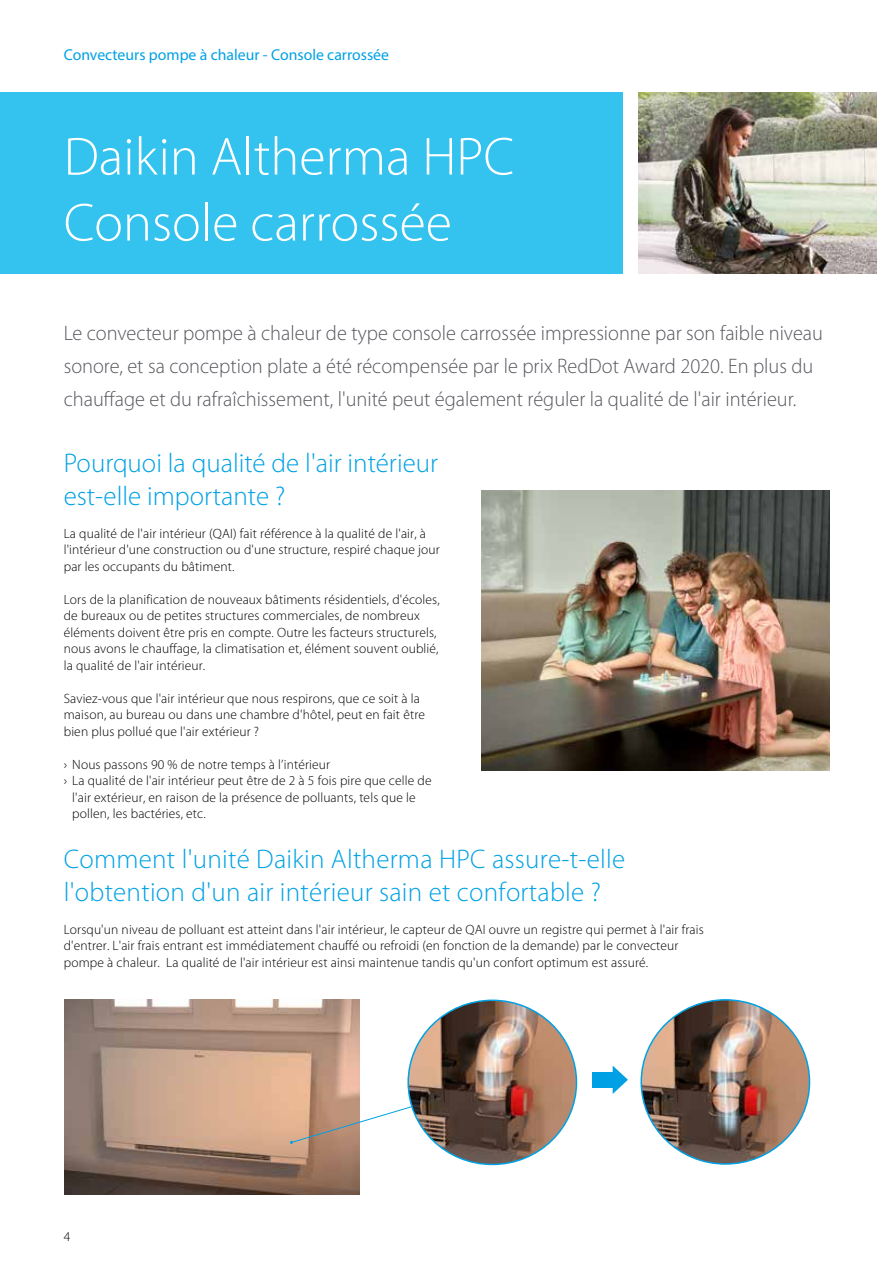
<style>
.page{position:relative;width:893px;height:1263px;background:#fff}
.page>*{position:absolute;margin:0;border:0;box-sizing:border-box;transform-origin:0 0}
.t1{font:300 54px/66px "Myriad Pro";color:#fff}
.t2{font:300 27px/33px "Myriad Pro";letter-spacing:.01em;color:#00a1e4}
.t3{font:300 21px/33px "Myriad Pro";color:#56585e}
.t4{font:15.75px "Myriad Pro";color:#00a1e4}
.t5{font:300 13.5px/16.5px "Myriad Pro";letter-spacing:.01em;color:#000}
</style>
<div class="page">
<img style="left:639px;top:92px;width:237px;height:181px">
<div style="left:0;top:92px;width:622px;height:181px;background:#33c3ee"></div>
<img style="left:482px;top:490px;width:347px;height:281px">
<img style="left:65px;top:1000px;width:295px;height:195px">
<hr style="left:892px;top:92px;width:1px;height:181px;background:#e6e7e8">
<svg style="left:290px;top:1082px;width:118px;height:62px"></svg>
<img style="left:408px;top:1002px;width:168px;height:162px">
<img style="left:643px;top:1000px;width:166px;height:164px">
<svg style="left:613px;top:1066px;width:15px;height:28px"></svg>
<div style="left:592px;top:1072px;width:21px;height:16px;background:#00a1e4"></div>
<p class="t4" style="left:64px;top:45px;width:327px">Convecteurs pompe à chaleur - Console carrossée</p>
<h1 class="t1" style="left:64px;top:124px;width:452px">Daikin Altherma HPC<br>Console carrossée</h1>
<p class="t3" style="left:64px;top:316px;width:761px">Le convecteur pompe à chaleur de type console carrossée impressionne par son faible niveau sonore, et sa conception plate a été récompensée par le prix RedDot Award 2020. En plus du chauffage et du rafraîchissement, l'unité peut également réguler la qualité de l'air intérieur.</p>
<h2 class="t2" style="left:64px;top:446px;width:376px">Pourquoi la qualité de l'air intérieur est-elle importante ?</h2>
<p class="t5" style="left:64px;top:525px;width:378px">La qualité de l'air intérieur (QAI) fait référence à la qualité de l'air, à l'intérieur d'une construction ou d'une structure, respiré chaque jour par les occupants du bâtiment.</p>
<p class="t5" style="left:64px;top:591px;width:377px">Lors de la planification de nouveaux bâtiments résidentiels, d'écoles, de bureaux ou de petites structures commerciales, de nombreux éléments doivent être pris en compte. Outre les facteurs structurels, nous avons le chauffage, la climatisation et, élément souvent oublié, la qualité de l'air intérieur.</p>
<p class="t5" style="left:64px;top:690px;width:363px">Saviez-vous que l'air intérieur que nous respirons, que ce soit à la maison, au bureau ou dans une chambre d'hôtel, peut en fait être bien plus pollué que l'air extérieur ?</p>
<p class="t5" style="left:64px;top:756px;width:268px">› Nous passons 90 % de notre temps à l’intérieur</p>
<p class="t5" style="left:64px;top:772px;width:369px">› La qualité de l'air intérieur peut être de 2 à 5 fois pire que celle de</p>
<p class="t5" style="left:72px;top:789px;width:345px">l'air extérieur, en raison de la présence de polluants, tels que le</p>
<p class="t5" style="left:72px;top:805px;width:135px">pollen, les bactéries, etc.</p>
<h2 class="t2" style="left:64px;top:842px;width:563px">Comment l'unité Daikin Altherma HPC assure-t-elle l'obtention d'un air intérieur sain et confortable ?</h2>
<p class="t5" style="left:64px;top:921px;width:641px">Lorsqu'un niveau de polluant est atteint dans l'air intérieur, le capteur de QAI ouvre un registre qui permet à l'air frais d'entrer. L'air frais entrant est immédiatement chauffé ou refroidi (en fonction de la demande) par le convecteur pompe à chaleur. La qualité de l'air intérieur est ainsi maintenue tandis qu'un confort optimum est assuré.</p>
<p class="t5" style="left:64px;top:1228px;width:8px">4</p>
</div>
